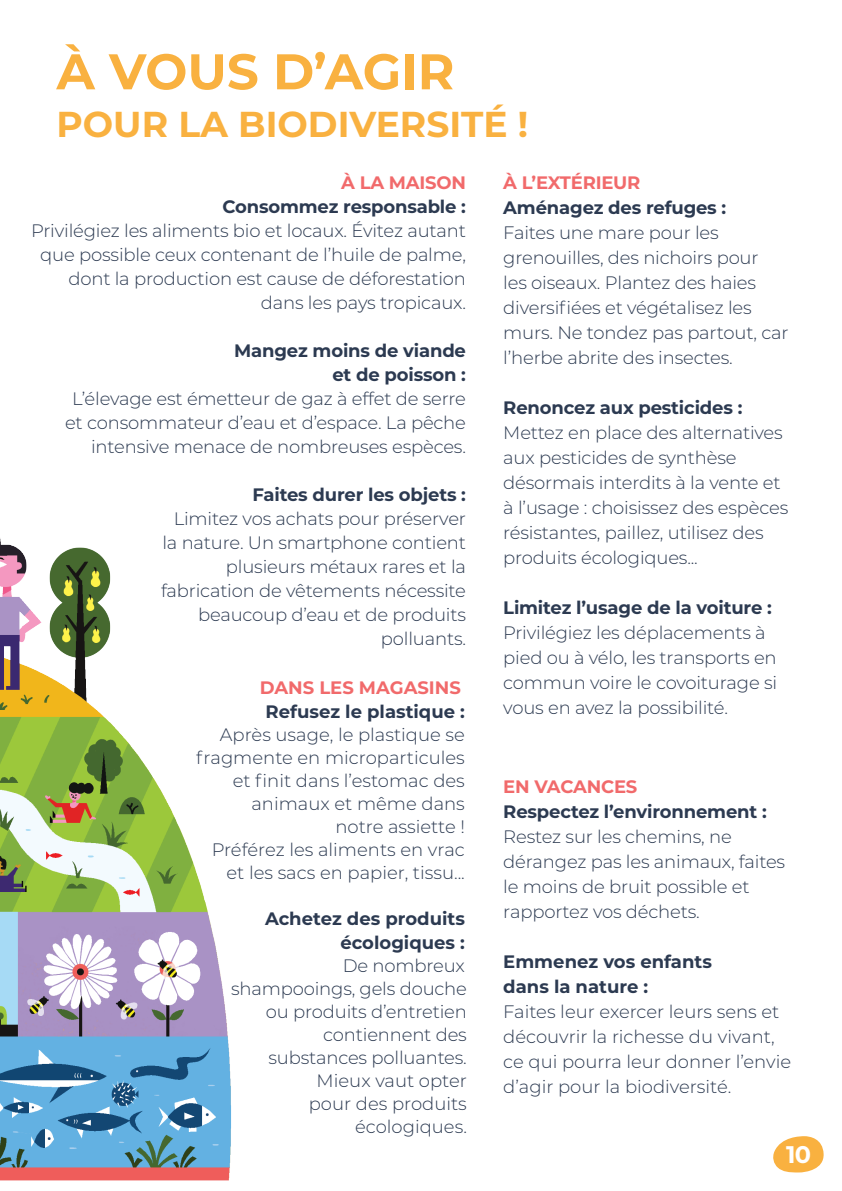
<style>
.page{position:relative;width:842px;height:1191px;background:#fff}
.page>*{position:absolute;margin:0;border:0;box-sizing:border-box;transform-origin:0 0}
.t1{font:700 50px "Montserrat";color:#f9b140}
.t2{font:700 36px "Montserrat";color:#f9b140}
.t3{font:700 24px "Montserrat";color:#fff}
.t4{font:300 18px/25px "Montserrat";letter-spacing:-.01em;color:#2c3a51;text-align:right}
.t5{font:700 18px/24px "Montserrat";letter-spacing:-.01em;color:#2c3a51;text-align:right}
.t6{font:700 18px "Montserrat";letter-spacing:-.01em;color:#f16a6b}
</style>
<div class="page">
<img style="left:0;top:538px;width:231px;height:643px">
<svg style="left:773px;top:1136px;width:51px;height:36px"></svg>
<h1 class="t1" style="left:56px;top:35px;width:399px">À VOUS D’AGIR</h1>
<h2 class="t2" style="left:56px;top:99px;width:473px">POUR LA BIODIVERSITÉ !</h2>
<p class="t6" style="left:341px;top:169px;width:126px">À LA MAISON</p>
<p class="t5" style="left:222px;top:193px;width:245px">Consommez responsable :</p>
<p class="t4" style="left:31px;top:218px;width:436px;line-height:24px">Privilégiez les aliments bio et locaux. Évitez autant que possible ceux contenant de l’huile de palme, dont la production est cause de déforestation dans les pays tropicaux.</p>
<p class="t5" style="left:234px;top:337px;width:233px">Mangez moins de viande et de poisson :</p>
<p class="t4" style="left:65px;top:386px;width:402px;line-height:24px">L’élevage est émetteur de gaz à effet de serre et consommateur d’eau et d’espace. La pêche intensive menace de nombreuses espèces.</p>
<p class="t5" style="left:252px;top:481px;width:215px">Faites durer les objets :</p>
<p class="t4" style="left:161px;top:506px;width:306px;line-height:24px">Limitez vos achats pour préserver la nature. Un smartphone contient plusieurs métaux rares et la fabrication de vêtements nécessite beaucoup d’eau et de produits polluants.</p>
<p class="t6" style="left:260px;top:674px;width:203px">DANS LES MAGASINS</p>
<p class="t5" style="left:265px;top:698px;width:201px">Refusez le plastique :</p>
<p class="t4" style="left:196px;top:722px;width:270px;line-height:23px">Après usage, le plastique se fragmente en microparticules et finit dans l’estomac des animaux et même dans<br>notre assiette !<br>Préférez les aliments en vrac et les sacs en papier, tissu...</p>
<p class="t5" style="left:265px;top:905px;width:201px">Achetez des produits écologiques :</p>
<p class="t4" style="left:231px;top:953px;width:237px;line-height:23px">De nombreux shampooings, gels douche ou produits d’entretien contiennent des substances polluantes.<br>Mieux vaut opter<br>pour des produits écologiques.</p>
<p class="t6" style="left:503px;top:169px;width:139px">À L’EXTÉRIEUR</p>
<p class="t5" style="left:503px;top:194px;width:224px">Aménagez des refuges :</p>
<p class="t4" style="left:503px;top:219px;width:287px;text-align:left">Faites une mare pour les grenouilles, des nichoirs pour<br>les oiseaux. Plantez des haies diversifiées et végétalisez les murs. Ne tondez pas partout, car l’herbe abrite des insectes.</p>
<p class="t5" style="left:503px;top:394px;width:240px">Renoncez aux pesticides :</p>
<p class="t4" style="left:503px;top:419px;width:286px;text-align:left">Mettez en place des alternatives aux pesticides de synthèse désormais interdits à la vente et à l’usage : choisissez des espèces résistantes, paillez, utilisez des produits écologiques...</p>
<p class="t5" style="left:503px;top:594px;width:270px">Limitez l’usage de la voiture :</p>
<p class="t4" style="left:503px;top:619px;width:275px;text-align:left">Privilégiez les déplacements à pied ou à vélo, les transports en commun voire le covoiturage si vous en avez la possibilité.</p>
<p class="t6" style="left:503px;top:773px;width:135px">EN VACANCES</p>
<p class="t5" style="left:503px;top:798px;width:265px">Respectez l’environnement :</p>
<p class="t4" style="left:503px;top:823px;width:283px;text-align:left">Restez sur les chemins, ne dérangez pas les animaux, faites le moins de bruit possible et rapportez vos déchets.</p>
<p class="t5" style="left:503px;top:948px;width:210px;line-height:25px;text-align:left">Emmenez vos enfants dans la nature :</p>
<p class="t4" style="left:503px;top:998px;width:289px;text-align:left">Faites leur exercer leurs sens et découvrir la richesse du vivant, ce qui pourra leur donner l’envie d’agir pour la biodiversité.</p>
<h3 class="t3" style="left:785px;top:1137px;width:27px">10</h3>
</div>
